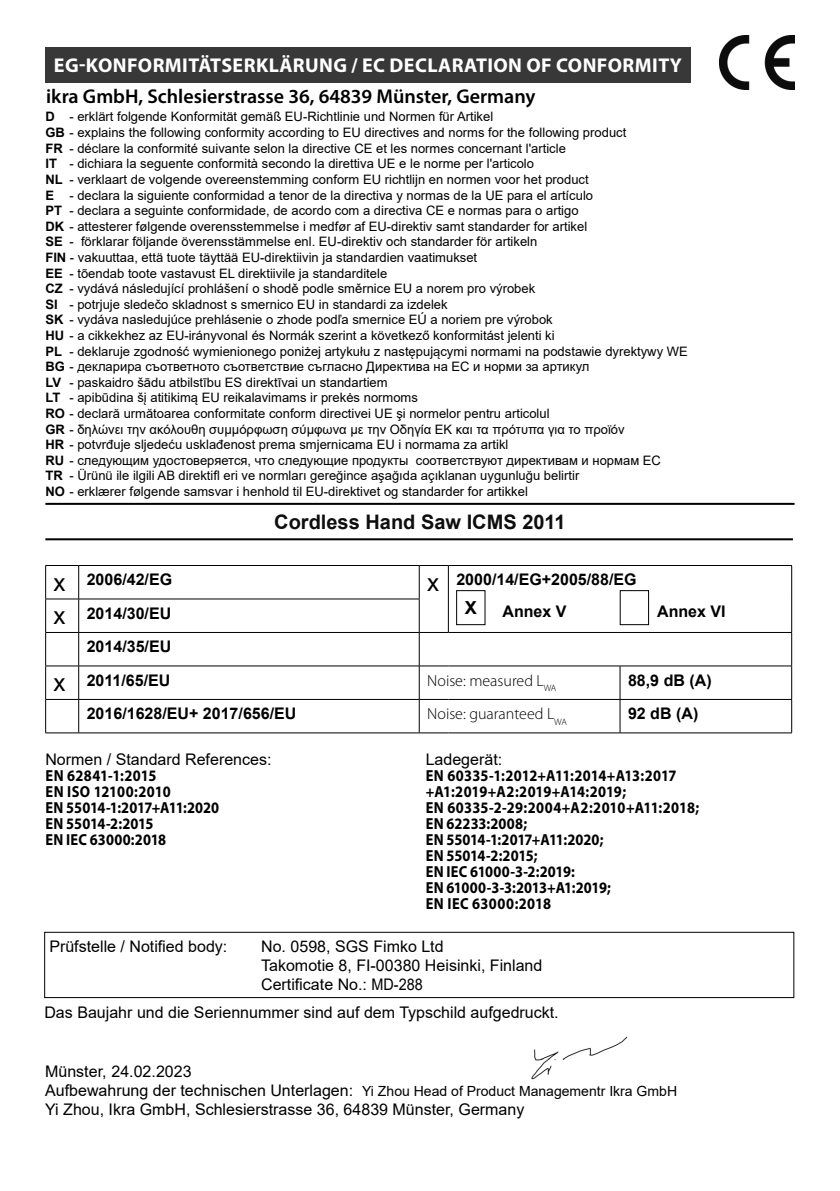
<style>
.page{position:relative;width:840px;height:1191px;background:#fff}
.page>*{position:absolute;margin:0;border:0;box-sizing:border-box;transform-origin:0 0}
.t1{font:700 20px "Myriad Pro";letter-spacing:.02em;color:#fff}
.t2{font:600 20px "Myriad Pro";color:#000}
.t3{font:700 20px "Arial";color:#0e0e0e}
.t4{font:700 18px "Arial";color:#000}
.t5{font:700 16px/16px "Myriad Pro";letter-spacing:.005em;color:#000;scale:.9 1}
.t6{font:16px/19.2px "Arial";color:#000}
.t7{font:700 16px/33.4px "Arial";color:#000;text-align:right}
.t8{font:300 16px "Myriad Pro";color:#000}
.t9{font:14px "Arial";color:#000}
.t10{font:13px/15.6px "Arial";color:#000}
.s1{font-weight:700}
.s2{font-weight:400;font-size:24px}
.s3{font-size:16px}
</style>
<div class="page">
<div style="left:45px;top:47px;width:645px;height:36px;background:#383838"></div>
<img style="left:719px;top:35px;width:74px;height:54px">
<hr style="left:45px;top:503px;width:749px;height:2px;background:#000">
<hr style="left:45px;top:538px;width:747px;height:2px;background:#000">
<hr style="left:45px;top:565px;width:34px;height:1px;background:#000">
<hr style="left:45px;top:566px;width:1px;height:33px;background:#000">
<hr style="left:79px;top:565px;width:340px;height:1px;background:#000">
<hr style="left:78px;top:566px;width:1px;height:33px;background:#000">
<svg style="left:419px;top:565px;width:29px;height:1px"></svg>
<hr style="left:418px;top:566px;width:1px;height:33px;background:#000">
<hr style="left:448px;top:565px;width:171px;height:1px;background:#000">
<hr style="left:448px;top:566px;width:1px;height:33px;background:#000">
<hr style="left:619px;top:565px;width:172px;height:1px;background:#000">
<hr style="left:790px;top:566px;width:1px;height:33px;background:#000">
<hr style="left:448px;top:599px;width:1px;height:33px;background:#000">
<hr style="left:790px;top:599px;width:1px;height:33px;background:#000">
<hr style="left:790px;top:632px;width:1px;height:33px;background:#000">
<hr style="left:45px;top:598px;width:34px;height:1px;background:#000">
<hr style="left:45px;top:599px;width:1px;height:33px;background:#000">
<hr style="left:79px;top:598px;width:340px;height:1px;background:#000">
<hr style="left:78px;top:599px;width:1px;height:33px;background:#000">
<hr style="left:418px;top:599px;width:1px;height:33px;background:#000">
<hr style="left:45px;top:632px;width:1px;height:33px;background:#000">
<hr style="left:78px;top:632px;width:1px;height:33px;background:#000">
<hr style="left:418px;top:632px;width:1px;height:33px;background:#000">
<hr style="left:45px;top:632px;width:34px;height:1px;background:#000">
<hr style="left:79px;top:632px;width:340px;height:1px;background:#000">
<svg style="left:419px;top:632px;width:29px;height:1px"></svg>
<hr style="left:448px;top:632px;width:171px;height:1px;background:#000">
<hr style="left:619px;top:632px;width:172px;height:1px;background:#000">
<hr style="left:45px;top:665px;width:34px;height:1px;background:#000">
<hr style="left:45px;top:666px;width:1px;height:33px;background:#000">
<hr style="left:79px;top:665px;width:340px;height:1px;background:#000">
<hr style="left:78px;top:666px;width:1px;height:33px;background:#000">
<svg style="left:419px;top:665px;width:29px;height:1px"></svg>
<hr style="left:418px;top:666px;width:1px;height:33px;background:#000">
<hr style="left:448px;top:665px;width:171px;height:1px;background:#000">
<hr style="left:619px;top:665px;width:172px;height:1px;background:#000">
<hr style="left:619px;top:666px;width:1px;height:33px;background:#000">
<hr style="left:790px;top:666px;width:1px;height:33px;background:#000">
<hr style="left:45px;top:699px;width:34px;height:1px;background:#000">
<hr style="left:45px;top:699px;width:1px;height:33px;background:#000">
<hr style="left:79px;top:699px;width:340px;height:1px;background:#000">
<hr style="left:78px;top:699px;width:1px;height:33px;background:#000">
<svg style="left:419px;top:699px;width:29px;height:1px"></svg>
<hr style="left:418px;top:699px;width:1px;height:33px;background:#000">
<hr style="left:448px;top:699px;width:171px;height:1px;background:#000">
<hr style="left:619px;top:699px;width:172px;height:1px;background:#000">
<hr style="left:619px;top:699px;width:1px;height:33px;background:#000">
<hr style="left:790px;top:699px;width:1px;height:33px;background:#000">
<hr style="left:45px;top:732px;width:34px;height:1px;background:#000">
<hr style="left:79px;top:732px;width:340px;height:1px;background:#000">
<svg style="left:419px;top:732px;width:29px;height:1px"></svg>
<hr style="left:448px;top:732px;width:171px;height:1px;background:#000">
<hr style="left:619px;top:732px;width:172px;height:1px;background:#000">
<div style="left:456px;top:590px;width:29px;height:35px;border:1px solid #000"></div>
<div style="left:619px;top:590px;width:29px;height:35px;border:1px solid #000"></div>
<img style="left:531px;top:1036px;width:97px;height:44px">
<div style="left:44px;top:932px;width:749px;height:65px;border:1px solid #000"></div>
<h1 class="t1" style="left:54px;top:52px;width:629px">EG-KONFORMITÄTSERKLÄRUNG / EC DECLARATION OF CONFORMITY</h1>
<p class="t10" style="left:45px;top:109px;width:643px"><span class="s1">D</span> - erklärt folgende Konformität gemäß EU-Richtlinie und Normen für Artikel<br><span class="s1">GB</span> - explains the following conformity according to EU directives and norms for the following product<br><span class="s1">FR</span> - déclare la conformité suivante selon la directive CE et les normes concernant l'article<br><span class="s1">IT</span> - dichiara la seguente conformità secondo la direttiva UE e le norme per l'articolo<br><span class="s1">NL</span> - verklaart de volgende overeenstemming conform EU richtlijn en normen voor het product<br><span class="s1">E</span> - declara la siguiente conformidad a tenor de la directiva y normas de la UE para el artículo<br><span class="s1">PT</span> - declara a seguinte conformidade, de acordo com a directiva CE e normas para o artigo<br><span class="s1">DK</span> - attesterer følgende overensstemmelse i medfør af EU-direktiv samt standarder for artikel<br><span class="s1">SE</span> - förklarar följande överensstämmelse enl. EU-direktiv och standarder för artikeln<br><span class="s1">FIN</span> - vakuuttaa, että tuote täyttää EU-direktiivin ja standardien vaatimukset<br><span class="s1">EE</span> - tõendab toote vastavust EL direktiivile ja standarditele<br><span class="s1">CZ</span> - vydává následující prohlášení o shodě podle směrnice EU a norem pro výrobek<br><span class="s1">SI</span> - potrjuje sledečo skladnost s smernico EU in standardi za izdelek<br><span class="s1">SK</span> - vydáva nasledujúce prehlásenie o zhode podľa smernice EÚ a noriem pre výrobok<br><span class="s1">HU</span> - a cikkekhez az EU-irányvonal és Normák szerint a következő konformitást jelenti ki<br><span class="s1">PL</span> - deklaruje zgodność wymienionego poniżej artykułu z następującymi normami na podstawie dyrektywy WE <span class="s1">BG</span> - декларира съответното съответствие съгласно Директива на ЕС и норми за артикул<br><span class="s1">LV</span> - paskaidro šādu atbilstību ES direktīvai un standartiem<br><span class="s1">LT</span> - apibūdina šį atitikimą EU reikalavimams ir prekės normoms<br><span class="s1">RO</span> - declară următoarea conformitate conform directivei UE şi normelor pentru articolul<br><span class="s1">GR</span> - δηλώνει την ακόλουθη συμμόρφωση σύμφωνα με την Οδηγία ΕΚ και τα πρότυπα για το προϊόν<br><span class="s1">HR</span> - potvrđuje sljedeću usklađenost prema smjernicama EU i normama za artikl<br><span class="s1">RU</span> - следующим удостоверяется, что следующие продукты соответствуют директивам и нормам ЕС<br><span class="s1">TR</span> - Ürünü ile ilgili AB direktifl eri ve normları gereğince aşağıda açıklanan uygunluğu belirtir<br><span class="s1">NO</span> - erklærer følgende samsvar i henhold til EU-direktivet og standarder for artikkel</p>
<h1 class="t3" style="left:274px;top:507px;width:293px">Cordless Hand Saw ICMS 2011</h1>
<h1 class="t2" style="left:46px;top:84px;width:490px">ikra GmbH, Schlesierstrasse 36, 64839 Münster, Germany</h1>
<p class="t7" style="left:54px;top:563px;width:120px"><span class="s2">x</span> 2006/42/EG</p>
<p class="t7" style="left:427px;top:563px;width:211px"><span class="s2">x</span> 2000/14/EG+2005/88/EG</p>
<h2 class="t4" style="left:464px;top:595px;width:14px">X</h2>
<p class="t7" style="left:502px;top:595px;width:66px">Annex V</p>
<p class="t7" style="left:656px;top:595px;width:70px">Annex VI</p>
<p class="t7" style="left:54px;top:596px;width:119px"><span class="s2">x</span> 2014/30/EU<br>2014/35/EU<br><span class="s2">x</span> 2011/65/EU</p>
<p class="t8" style="left:427px;top:672px;width:130px">Noise: measured L<sub>WA</sub></p>
<p class="t7" style="left:627px;top:663px;width:85px">88,9 dB (A)</p>
<p class="t7" style="left:87px;top:697px;width:211px">2016/1628/EU+ 2017/656/EU</p>
<p class="t8" style="left:427px;top:705px;width:141px">Noise: guaranteed L<sub>WA</sub></p>
<p class="t7" style="left:627px;top:697px;width:72px">92 dB (A)</p>
<p class="t6" style="left:45px;top:749px;width:227px">Normen / Standard References:</p>
<p class="t5" style="left:45px;top:766px;width:195px">EN 62841-1:2015<br>EN ISO 12100:2010<br>EN 55014-1:2017+A11:2020<br>EN 55014-2:2015<br>EN IEC 63000:2018</p>
<p class="t6" style="left:425px;top:749px;width:78px">Ladegerät:</p>
<p class="t5" style="left:425px;top:766px;width:305px">EN 60335-1:2012+A11:2014+A13:2017 +A1:2019+A2:2019+A14:2019;<br>EN 60335-2-29:2004+A2:2010+A11:2018;<br>EN 62233:2008;<br>EN 55014-1:2017+A11:2020;<br>EN 55014-2:2015;<br>EN IEC 61000-3-2:2019:<br>EN 61000-3-3:2013+A1:2019;<br>EN IEC 63000:2018</p>
<p class="t6" style="left:49px;top:936px;width:179px">Prüfstelle / Notified body:</p>
<p class="t6" style="left:261px;top:936px;width:282px">No. 0598, SGS Fimko Ltd<br>Takomotie 8, FI-00380 Heisinki, Finland<br>Certificate No.: MD-288</p>
<p class="t6" style="left:44px;top:1002px;width:515px">Das Baujahr und die Seriennummer sind auf dem Typschild aufgedruckt.</p>
<p class="t6" style="left:45px;top:1061px;width:148px">Münster, 24.02.2023</p>
<p class="t9" style="left:45px;top:1081px;width:633px"><span class="s3">Aufbewahrung der technischen Unterlagen:</span> Yi Zhou Head of Product Managementr Ikra GmbH</p>
<p class="t6" style="left:45px;top:1099px;width:480px">Yi Zhou, Ikra GmbH, Schlesierstrasse 36, 64839 Münster, Germany</p>
</div>
